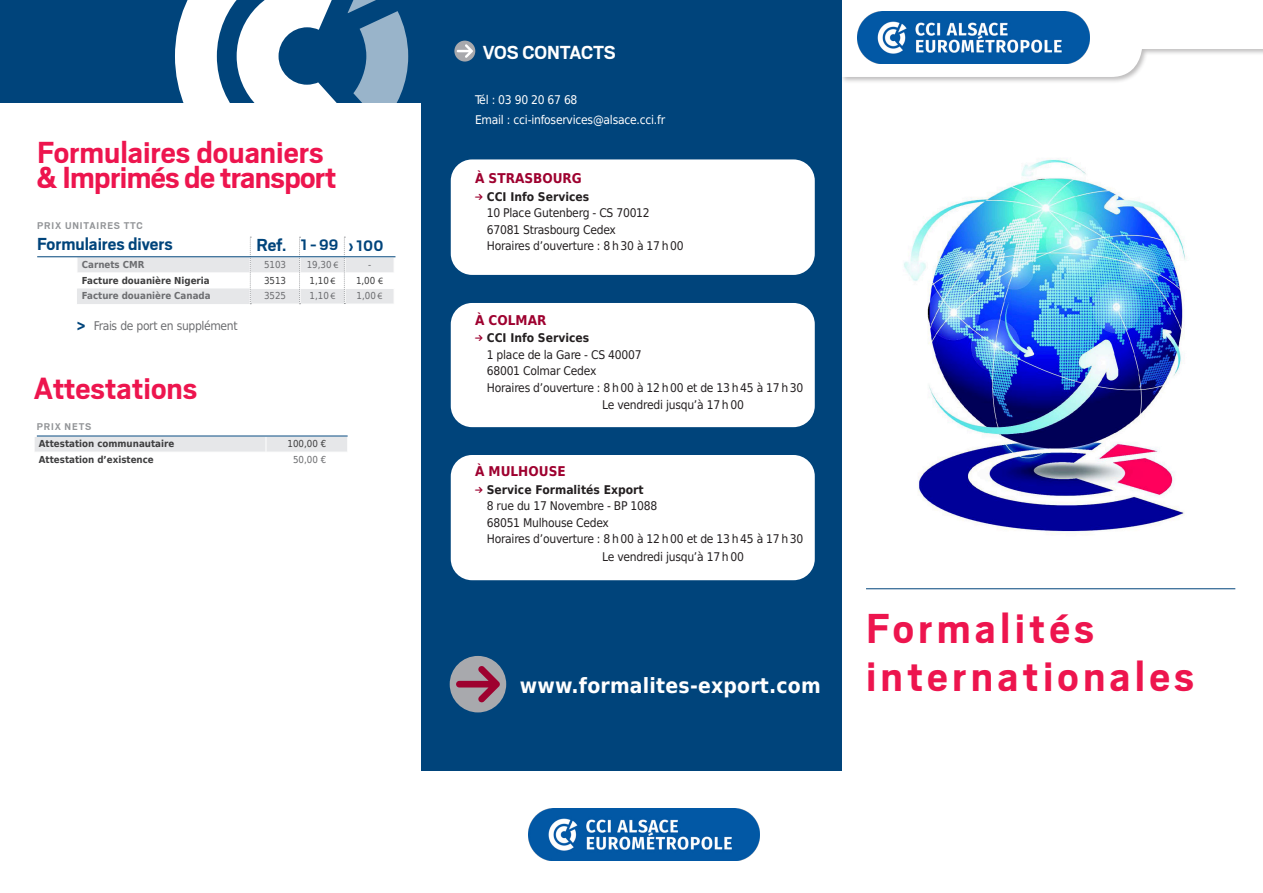
<style>
.page{position:relative;width:1263px;height:893px;background:#fff}
.page>*{position:absolute;margin:0;border:0;box-sizing:border-box;transform-origin:0 0}
.t1{font:700 46.5px/47.4px "Scout";letter-spacing:.09em;color:#ed154e}
.t2{font:700 33.75px "Scout";letter-spacing:-.005em;color:#ed154e}
.t3{font:700 21px "DejaVu Sans Condensed";letter-spacing:.01em;color:#fff}
.t4{font:700 21px "Scout";letter-spacing:-.015em;color:#fff}
.t5{font:700 19.35px "Scout";color:#00447b}
.t6{font:700 16.95px "Scout";color:#00447b}
.t7{font:700 13.5px "DejaVu Sans Condensed";color:#9e012f}
.t8{font:12px/16.5px "DejaVu Sans Condensed";letter-spacing:-.02em;color:#231f20}
.t9{font:12px "DejaVu Sans Condensed";letter-spacing:-.02em;color:#fff}
.Normal_e{font:12px "DejaVu Sans Condensed";letter-spacing:-.03em;color:#6c6d70}
.t10{font:700 10.8px "Scout";letter-spacing:.08em;color:#939598}
.t11{font:700 9.6px "DejaVu Sans Condensed";color:#3e3e3f}
.t12{font:700 9.6px "DejaVu Sans Condensed";color:#6c6d70}
.t13{font:9.6px "DejaVu Sans Condensed";color:#6c6d70}
.t14{font:9.6px "DejaVu Sans Condensed";color:#3e3e3f}
.s1{font-family:"Myriad Pro"}
.s2{font-family:"Cellpic";font-size:13.5px;color:#9e012f}
.s3{font-weight:700}
</style>
<div class="page">
<img style="left:903px;top:159px;width:283px;height:375px">
<hr style="left:866px;top:588px;width:369px;height:1px;background:#00447b">
<div style="left:839px;top:0;width:424px;height:84px;background:#231f20;opacity:.3"></div>
<svg style="left:842px;top:0;width:421px;height:77px"></svg>
<img style="left:857px;top:12px;width:232px;height:51px">
<div style="left:422px;top:0;width:420px;height:771px;background:#00447b"></div>
<div style="left:451px;top:159px;width:364px;height:116px;background:#fff;border-radius:21px"></div>
<div style="left:451px;top:303px;width:364px;height:124px;background:#fff;border-radius:21px"></div>
<div style="left:451px;top:455px;width:364px;height:125px;background:#fff;border-radius:21px"></div>
<svg style="left:454px;top:41px;width:21px;height:21px"></svg>
<svg style="left:457px;top:44px;width:16px;height:14px"></svg>
<div style="left:450px;top:656px;width:56px;height:56px;background:#a8a9ad;border-radius:50%"></div>
<svg style="left:456px;top:666px;width:44px;height:36px"></svg>
<img style="left:528px;top:809px;width:232px;height:51px">
<div style="left:0;top:0;width:421px;height:103px;background:#00447b"></div>
<svg style="left:175px;top:0;width:234px;height:103px"></svg>
<svg style="left:77px;top:237px;width:318px;height:68px"></svg>
<hr style="left:37px;top:257px;width:358px;height:1px;background:#00447b">
<svg style="left:35px;top:436px;width:312px;height:16px;background:#e6e7e9"></svg>
<hr style="left:37px;top:436px;width:311px;height:1px;background:#00447b">
<p class="t2" style="left:37px;top:134px;width:288px">Formulaires douaniers</p>
<p class="t2" style="left:37px;top:159px;width:301px">&amp; Imprimés de transport</p>
<p class="t10" style="left:37px;top:220px;width:107px">PRIX UNITAIRES TTC</p>
<p class="t5" style="left:37px;top:234px;width:137px">Formulaires divers</p>
<p class="t12" style="left:82px;top:257px;width:64px">Carnets CMR</p>
<p class="t13" style="left:264px;top:257px;width:24px">5103</p>
<p class="t13" style="left:307px;top:257px;width:33px">19,30 <span class="s1">€</span></p>
<p class="t13" style="left:368px;top:257px;width:5px">-</p>
<p class="t11" style="left:82px;top:272px;width:129px">Facture douanière Nigeria</p>
<p class="t14" style="left:264px;top:272px;width:24px">3513</p>
<p class="t14" style="left:309px;top:272px;width:28px">1,10 <span class="s1">€</span></p>
<p class="t14" style="left:356px;top:272px;width:29px">1,00 <span class="s1">€</span></p>
<p class="t12" style="left:82px;top:288px;width:130px">Facture douanière Canada</p>
<p class="t13" style="left:264px;top:288px;width:24px">3525</p>
<p class="t13" style="left:309px;top:288px;width:28px">1,10 <span class="s1">€</span></p>
<p class="t13" style="left:357px;top:288px;width:28px">1,00 <span class="s1">€</span></p>
<p class="t5" style="left:256px;top:234px;width:32px">Ref.</p>
<p class="t6" style="left:300px;top:236px;width:40px">1 - 99</p>
<p class="t6" style="left:349px;top:236px;width:36px">› 100</p>
<p class="t5" style="left:76px;top:315px;width:11px">&gt;</p>
<p class="Normal_e" style="left:94px;top:316px;width:145px">Frais de port en supplément</p>
<p class="t2" style="left:34px;top:370px;width:165px">Attestations</p>
<p class="t10" style="left:37px;top:421px;width:56px">PRIX NETS</p>
<p class="t11" style="left:39px;top:436px;width:137px">Attestation communautaire</p>
<p class="t14" style="left:287px;top:436px;width:40px">100,00 €</p>
<p class="t11" style="left:39px;top:452px;width:116px">Attestation d’existence</p>
<p class="t13" style="left:293px;top:452px;width:35px">50,00 €</p>
<p class="t4" style="left:483px;top:42px;width:134px">VOS CONTACTS</p>
<p class="t9" style="left:475px;top:90px;width:104px">Tél : 03 90 20 67 68</p>
<p class="t9" style="left:475px;top:110px;width:192px">Email : cci-infoservices@alsace.cci.fr</p>
<p class="t7" style="left:475px;top:168px;width:108px">À STRASBOURG</p>
<p class="t8" style="left:487px;top:188px;width:198px;text-indent:-12px"><span class="s2">&gt;</span> <span class="s3">CCI Info Services<br></span>10 Place Gutenberg - CS 70012<br>67081 Strasbourg Cedex<br>Horaires d’ouverture : 8 h 30 à 17 h 00</p>
<p class="t7" style="left:475px;top:309px;width:73px">À COLMAR</p>
<p class="t8" style="left:487px;top:329px;width:318px;text-indent:-12px"><span class="s2">&gt;</span> <span class="s3">CCI Info Services<br></span>1 place de la Gare - CS 40007<br>68001 Colmar Cedex<br>Horaires d’ouverture : 8 h 00 à 12 h 00 et de 13 h 45 à 17 h 30</p>
<p class="t8" style="left:602px;top:396px;width:143px">Le vendredi jusqu’à 17 h 00</p>
<p class="t7" style="left:475px;top:460px;width:92px">À MULHOUSE</p>
<p class="t8" style="left:487px;top:481px;width:318px;text-indent:-12px"><span class="s2">&gt;</span> <span class="s3">Service Formalités Export<br></span>8 rue du 17 Novembre - BP 1088<br>68051 Mulhouse Cedex<br>Horaires d’ouverture : 8 h 00 à 12 h 00 et de 13 h 45 à 17 h 30</p>
<p class="t8" style="left:602px;top:548px;width:143px">Le vendredi jusqu’à 17 h 00</p>
<p class="t3" style="left:520px;top:668px;width:302px">www.formalites-export.com</p>
<p class="t1" style="left:866px;top:605px;width:330px">Formalités internationales</p>
</div>
